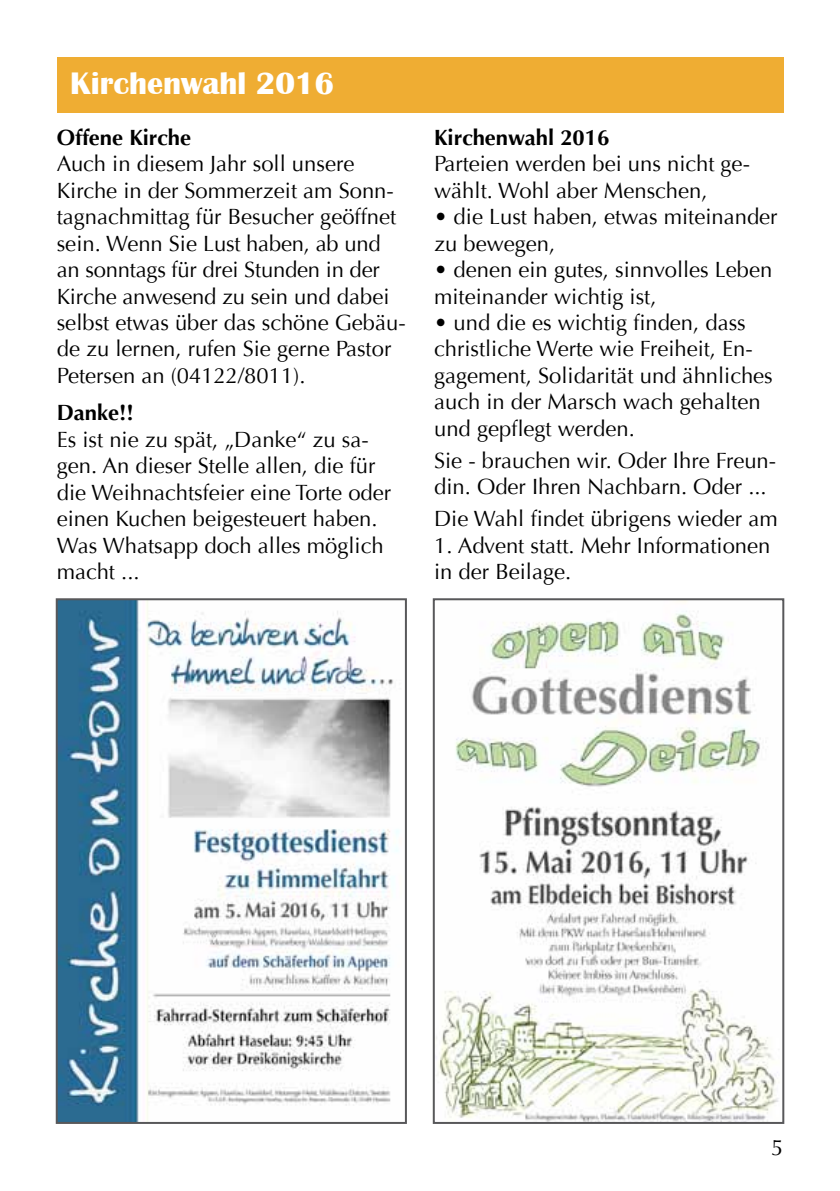
<style>
.page{position:relative;width:840px;height:1191px;background:#fff}
.page>*{position:absolute;margin:0;border:0;box-sizing:border-box;transform-origin:0 0}
.t1{font:700 32px "Britannic";color:#fff}
.t2{font:22px/26.4px "Optima";color:#000}
.t3{font:700 22px "Optima";color:#000}
</style>
<div class="page">
<div style="left:57px;top:57px;width:726px;height:55px;background:#efad33"></div>
<img style="left:59px;top:601px;width:340px;height:520px">
<div style="left:56px;top:598px;width:350px;height:526px;border:2px solid #58585a"></div>
<img style="left:436px;top:601px;width:343px;height:520px">
<div style="left:432px;top:598px;width:351px;height:526px;border:2px solid #58585a"></div>
<h1 class="t1" style="left:70px;top:65px;width:265px">Kirchenwahl 2016</h1>
<p class="t3" style="left:57px;top:125px;width:136px">Offene Kirche</p>
<p class="t2" style="left:57px;top:151px;width:350px">Auch in diesem Jahr soll unsere Kirche in der Sommerzeit am Sonn&shy;tagnachmittag für Besucher geöffnet sein. Wenn Sie Lust haben, ab und an sonntags für drei Stunden in der Kirche anwesend zu sein und dabei selbst etwas über das schöne Gebäu&shy;de zu lernen, rufen Sie gerne Pastor Petersen an (04122/8011).</p>
<p class="t3" style="left:57px;top:400px;width:78px">Danke!!</p>
<p class="t2" style="left:57px;top:426px;width:336px">Es ist nie zu spät, „Danke“ zu sa&shy;gen. An dieser Stelle allen, die für die Weihnachtsfeier eine Torte oder einen Kuchen beigesteuert haben.<br>Was Whatsapp doch alles möglich macht ...</p>
<p class="t3" style="left:434px;top:125px;width:177px">Kirchenwahl 2016</p>
<p class="t2" style="left:434px;top:151px;width:317px">Parteien werden bei uns nicht ge&shy;wählt. Wohl aber Menschen,</p>
<p class="t2" style="left:434px;top:204px;width:345px">• die Lust haben, etwas miteinander zu bewegen,</p>
<p class="t2" style="left:434px;top:257px;width:339px">• denen ein gutes, sinnvolles Leben miteinander wichtig ist,</p>
<p class="t2" style="left:434px;top:309px;width:340px">• und die es wichtig finden, dass christliche Werte wie Freiheit, En&shy;gagement, Solidarität und ähnliches auch in der Marsch wach gehalten und gepflegt werden.</p>
<p class="t2" style="left:434px;top:447px;width:343px">Sie - brauchen wir. Oder Ihre Freun&shy;din. Oder Ihren Nachbarn. Oder ...</p>
<p class="t2" style="left:434px;top:506px;width:345px">Die Wahl findet übrigens wieder am</p>
<p class="t2" style="left:434px;top:532px;width:337px">1. Advent statt. Mehr Informationen in der Beilage.</p>
<p class="t2" style="left:770px;top:1134px;width:14px">5</p>
</div>
